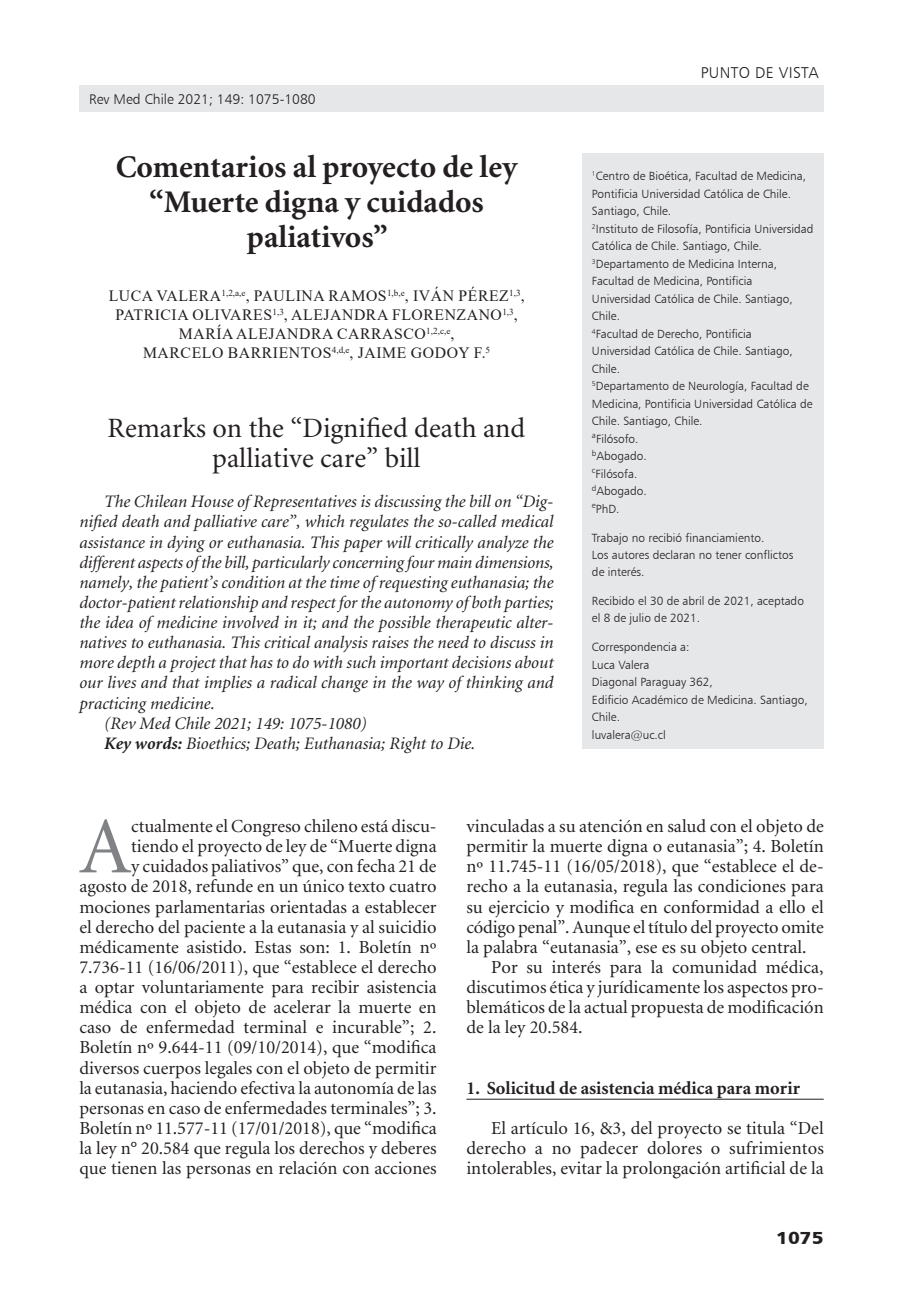
<style>
.page{position:relative;width:918px;height:1315px;background:#fff}
.page>*{position:absolute;margin:0;border:0;box-sizing:border-box;transform-origin:0 0}
.t1{font:80.33px "Minion";color:#808285}
.t2{font:700 31.5px/35px "Minion";color:#231f20;text-align:center}
.t3{font:28px/29.8px "Minion";color:#231f20;text-align:center}
.t4{font:18.38px/20.1px "Minion";color:#231f20;text-align:right}
.t5{font:700 18.38px "Minion";color:#231f20}
.t6{font:italic 17.5px "Minion";color:#231f20}
.t7{font:17.5px "Humanist 777 BT Black B";color:#231f20;scale:1.1 1}
.t8{font:15.75px/18.9px "Times New Roman";letter-spacing:.035em;color:#231f20;text-align:center}
.t9{font:15.75px "Humanist 777 BT Light B";color:#231f20}
.t10{font:14px "Humanist 777 BT Light B";color:#231f20}
.t11{font:11.9px/17.5px "Humanist 777 BT Light B";color:#231f20}
.s1{font-weight:700}
</style>
<div class="page">
<div style="left:79px;top:85px;width:744px;height:26px;background:#e6e7e9"></div>
<div style="left:582px;top:154px;width:241px;height:595px;background:#e6e7e9"></div>
<hr style="left:466px;top:1098px;width:357px;height:1px;background:#231f20">
<p class="t10" style="left:89px;top:90px;width:228px">Rev Med Chile 2021; 149: 1075-1080</p>
<h2 class="t2" style="left:116px;top:151px;width:403px">Comentarios al proyecto de ley “Muerte digna y cuidados paliativos”</h2>
<p class="t8" style="left:109px;top:286px;width:417px">LUCA VALERA<sup>1,2,a,e</sup>, PAULINA RAMOS<sup>1,b,e</sup>, IVÁN PÉREZ<sup>1,3</sup>, PATRICIA OLIVARES<sup>1,3</sup>, ALEJANDRA FLORENZANO<sup>1,3</sup>, MARÍA ALEJANDRA CARRASCO<sup>1,2,c,e</sup>,<br>MARCELO BARRIENTOS<sup>4,d,e</sup>, JAIME GODOY F.<sup>5</sup></p>
<h3 class="t3" style="left:108px;top:414px;width:419px">Remarks on the “Dignified death and palliative care” bill</h3>
<p class="t6" style="left:104px;top:493px;width:451px">The Chilean House of Representatives is discussing the bill on “Dig-</p>
<p class="t6" style="left:79px;top:513px;width:476px">nified death and palliative care”, which regulates the so-called medical</p>
<p class="t6" style="left:79px;top:533px;width:476px">assistance in dying or euthanasia. This paper will critically analyze the</p>
<p class="t6" style="left:79px;top:553px;width:476px">different aspects of the bill, particularly concerning four main dimensions,</p>
<p class="t6" style="left:79px;top:573px;width:476px">namely, the patient’s condition at the time of requesting euthanasia; the</p>
<p class="t6" style="left:79px;top:593px;width:476px">doctor-patient relationship and respect for the autonomy of both parties;</p>
<p class="t6" style="left:79px;top:614px;width:476px">the idea of medicine involved in it; and the possible therapeutic alter-</p>
<p class="t6" style="left:79px;top:634px;width:476px">natives to euthanasia. This critical analysis raises the need to discuss in</p>
<p class="t6" style="left:79px;top:654px;width:476px">more depth a project that has to do with such important decisions about</p>
<p class="t6" style="left:79px;top:674px;width:476px">our lives and that implies a radical change in the way of thinking and</p>
<p class="t6" style="left:79px;top:694px;width:137px">practicing medicine.</p>
<p class="t6" style="left:104px;top:714px;width:264px">(Rev Med Chile 2021; 149: 1075-1080)</p>
<p class="t6" style="left:104px;top:734px;width:373px"><span class="s1">Key words:</span> Bioethics; Death; Euthanasia; Right to Die.</p>
<p class="t9" style="left:701px;top:63px;width:19px">Punto</p>
<p class="t9" style="left:755px;top:63px;width:33px">de vista</p>
<p class="t11" style="left:592px;top:167px;width:223px"><sup>1</sup>Centro de Bioética, Facultad de Medicina,<br>Pontificia Universidad Católica de Chile.<br>Santiago, Chile.<br><sup>2</sup>Instituto de Filosofía, Pontificia Universidad<br>Católica de Chile. Santiago, Chile.<br><sup>3</sup>Departamento de Medicina Interna,<br>Facultad de Medicina, Pontificia<br>Universidad Católica de Chile. Santiago,<br>Chile.<br><sup>4</sup>Facultad de Derecho, Pontificia<br>Universidad Católica de Chile. Santiago,<br>Chile.<br><sup>5</sup>Departamento de Neurología, Facultad de<br>Medicina, Pontificia Universidad Católica de<br>Chile. Santiago, Chile.<br><sup>a</sup>Filósofo.<br><sup>b</sup>Abogado.<br><sup>c</sup>Filósofa.<br><sup>d</sup>Abogado.<br><sup>e</sup>PhD.</p>
<p class="t11" style="left:592px;top:529px;width:203px;line-height:16.8px">Trabajo no recibió financiamiento.<br>Los autores declaran no tener conflictos de interés.</p>
<p class="t11" style="left:592px;top:592px;width:213px;line-height:16.8px">Recibido el 30 de abril de 2021, aceptado el 8 de julio de 2021.</p>
<p class="t11" style="left:592px;top:638px;width:217px">Correspondencia a:<br>Luca Valera<br>Diagonal Paraguay 362,<br>Edificio Académico de Medicina. Santiago,<br>Chile.<br>luvalera@uc.cl</p>
<h1 class="t1" style="left:79px;top:807px;width:53px">A</h1>
<p class="t4" style="left:79px;top:817px;width:359px">ctualmente el Congreso chileno está discu&shy;tiendo el proyecto de ley de “Muerte digna<br>y cuidados paliativos” que, con fecha 21 de agosto de 2018, refunde en un único texto cuatro mociones parlamentarias orientadas a establecer el derecho del paciente a la eutanasia y al suicidio médicamente asistido. Estas son: 1. Boletín nº 7.736-11 (16/06/2011), que “establece el derecho a optar voluntariamente para recibir asistencia médica con el objeto de acelerar la muerte en caso de enfermedad terminal e incurable”; 2.<br>Boletín nº 9.644-11 (09/10/2014), que “modifica diversos cuerpos legales con el objeto de permitir la eutanasia, haciendo efectiva la autonomía de las personas en caso de enfermedades terminales”; 3.<br>Boletín nº 11.577-11 (17/01/2018), que “modifica la ley n° 20.584 que regula los derechos y deberes que tienen las personas en relación con acciones</p>
<p class="t4" style="left:466px;top:817px;width:359px">vinculadas a su atención en salud con el objeto de</p>
<p class="t4" style="left:466px;top:837px;width:359px">permitir la muerte digna o eutanasia”; 4. Boletín</p>
<p class="t4" style="left:466px;top:857px;width:359px">nº 11.745-11 (16/05/2018), que “establece el de-</p>
<p class="t4" style="left:466px;top:877px;width:359px">recho a la eutanasia, regula las condiciones para</p>
<p class="t4" style="left:466px;top:897px;width:359px">su ejercicio y modifica en conformidad a ello el</p>
<p class="t4" style="left:466px;top:917px;width:359px">código penal”. Aunque el título del proyecto omite</p>
<p class="t4" style="left:466px;top:937px;width:341px">la palabra “eutanasia”, ese es su objeto central.</p>
<p class="t4" style="left:491px;top:957px;width:334px">Por su interés para la comunidad médica,</p>
<p class="t4" style="left:466px;top:978px;width:359px">discutimos ética y jurídicamente los aspectos pro-</p>
<p class="t4" style="left:466px;top:998px;width:359px">blemáticos de la actual propuesta de modificación</p>
<p class="t4" style="left:466px;top:1018px;width:118px">de la ley 20.584.</p>
<p class="t5" style="left:466px;top:1078px;width:335px">1. Solicitud de asistencia médica para morir</p>
<p class="t4" style="left:466px;top:1118px;width:359px;text-align:justify;text-indent:25px">El artículo 16, &amp;3, del proyecto se titula “Del derecho a no padecer dolores o sufrimientos intolerables, evitar la prolongación artificial de la</p>
<p class="t7" style="left:776px;top:1226px;width:45px">1075</p>
</div>
